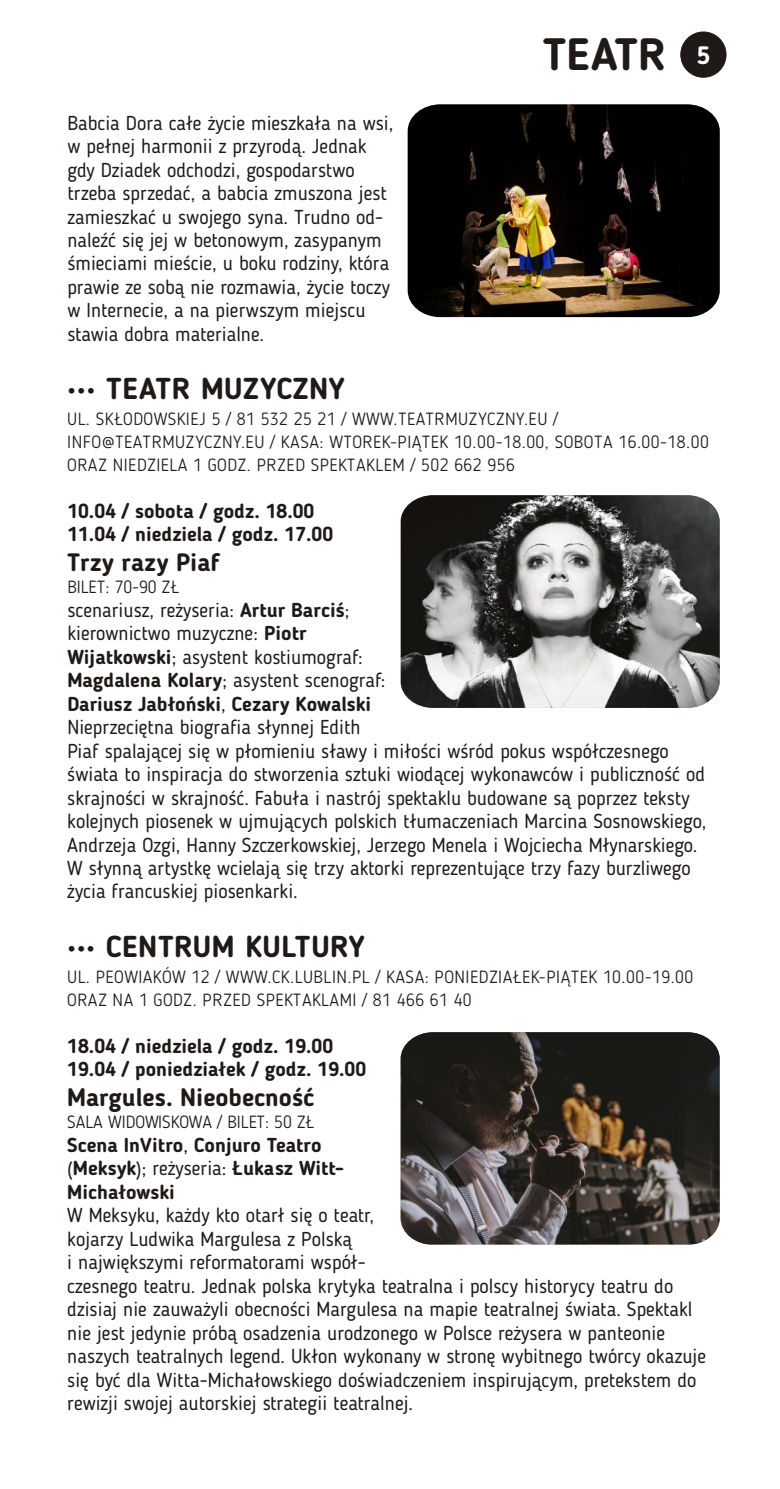
<style>
.page{position:relative;width:780px;height:1489px;background:#fff}
.page>*{position:absolute;margin:0;border:0;box-sizing:border-box;transform-origin:0 0}
.t1{font:700 45px "Blogger Sans";color:#1f1a17}
.t2{font:700 30px "Blogger Sans";letter-spacing:.015em;color:#1f1a17}
.t3{font:700 25px "Blogger Sans";color:#1f1a17}
.t4{font:20px/23.5px "Blogger Sans";color:#1f1a17}
.t5{font:700 20px/23.5px "Blogger Sans";color:#1f1a17}
.t6{font:300 17.5px/22.5px "Blogger Sans";letter-spacing:.03em;color:#1f1a17}
.t7{font:300 17.5px "Blogger Sans";color:#1f1a17}
.s1{font-weight:700}
.s2{font-weight:400}
</style>
<div class="page">
<div style="left:680px;top:32px;width:46px;height:45px;background:#1f1a17;border:1px solid #1f1a17;border-radius:50%"></div>
<img style="left:407px;top:104px;width:312px;height:213px">
<img style="left:400px;top:495px;width:319px;height:213px">
<img style="left:400px;top:1032px;width:319px;height:212px">
<p class="t4" style="left:67px;top:113px;width:327px">Babcia Dora całe życie mieszkała na wsi, w pełnej harmonii z przyrodą. Jednak gdy Dziadek odchodzi, gospodarstwo trzeba sprzedać, a babcia zmuszona jest zamieszkać u swojego syna. Trudno od&shy;naleźć się jej w betonowym, zasypanym śmieciami mieście, u boku rodziny, która prawie ze sobą nie rozmawia, życie toczy w Internecie, a na pierwszym miejscu stawia dobra materialne.</p>
<h1 class="t1" style="left:543px;top:36px;width:169px">TEATR <sup>5</sup></h1>
<h2 class="t2" style="left:67px;top:376px;width:279px">••• TEATR MUZYCZNY</h2>
<p class="t6" style="left:67px;top:409px;width:643px">UL. SKŁODOWSKIEJ 5 / 81 532 25 21 / WWW.TEATRMUZYCZNY.EU /<br>INFO@TEATRMUZYCZNY.EU / KASA: WTOREK-PIĄTEK 10.00-18.00, SOBOTA 16.00-18.00<br>ORAZ NIEDZIELA 1 GODZ. PRZED SPEKTAKLEM / 502 662 956</p>
<p class="t5" style="left:67px;top:500px;width:267px">10.04 / sobota / godz. 18.00<br>11.04 / niedziela / godz. 17.00</p>
<p class="t7" style="left:67px;top:579px;width:113px">BILET: 70-90 ZŁ</p>
<p class="t4" style="left:67px;top:599px;width:640px">scenariusz, reżyseria: <span class="s1">Artur Barciś</span>;<br>kierownictwo muzyczne: <span class="s1">Piotr<br>Wijatkowski</span>; asystent kostiumograf:<br><span class="s1">Magdalena Kolary</span>; asystent scenograf:<br><span class="s1">Dariusz Jabłoński</span>, <span class="s1">Cezary Kowalski<br></span>Nieprzeciętna biografia słynnej Edith<br>Piaf spalającej się w płomieniu sławy i miłości wśród pokus współczesnego świata to inspiracja do stworzenia sztuki wiodącej wykonawców i publiczność od skrajności w skrajność. Fabuła i nastrój spektaklu budowane są poprzez teksty kolejnych piosenek w ujmujących polskich tłumaczeniach Marcina Sosnowskiego, Andrzeja Ozgi, Hanny Szczerkowskiej, Jerzego Menela i Wojciecha Młynarskiego.<br>W słynną artystkę wcielają się trzy aktorki reprezentujące trzy fazy burzliwego życia francuskiej piosenkarki.</p>
<p class="t3" style="left:67px;top:551px;width:154px">Trzy razy Piaf</p>
<h2 class="t2" style="left:67px;top:934px;width:299px">••• CENTRUM KULTURY</h2>
<p class="t6" style="left:67px;top:967px;width:627px">UL. PEOWIAKÓW 12 / WWW.CK.LUBLIN.PL / KASA: PONIEDZIAŁEK-PIĄTEK 10.00-19.00<br>ORAZ NA 1 GODZ. PRZED SPEKTAKLAMI / 81 466 61 40</p>
<p class="t5" style="left:67px;top:1035px;width:300px">18.04 / niedziela / godz. 19.00<br>19.04 / poniedziałek / godz. 19.00</p>
<p class="t7" style="left:67px;top:1114px;width:248px">SALA WIDOWISKOWA / BILET: 50 ZŁ</p>
<p class="t5" style="left:67px;top:1134px;width:278px">Scena InVitro<span class="s2">,</span> Conjuro Teatro <span class="s2">(</span>Meksyk<span class="s2">); reżyseria:</span> Łukasz Witt-<br>Michałowski</p>
<p class="t4" style="left:67px;top:1205px;width:640px">W Meksyku, każdy kto otarł się o teatr,<br>kojarzy Ludwika Margulesa z Polską<br>i największymi reformatorami współ-<br>czesnego teatru. Jednak polska krytyka teatralna i polscy historycy teatru do dzisiaj nie zauważyli obecności Margulesa na mapie teatralnej świata. Spektakl nie jest jedynie próbą osadzenia urodzonego w Polsce reżysera w panteonie naszych teatralnych legend. Ukłon wykonany w stronę wybitnego twórcy okazuje się być dla Witta-Michałowskiego doświadczeniem inspirującym, pretekstem do rewizji swojej autorskiej strategii teatralnej.</p>
<p class="t3" style="left:67px;top:1086px;width:249px">Margules. Nieobecność</p>
</div>
